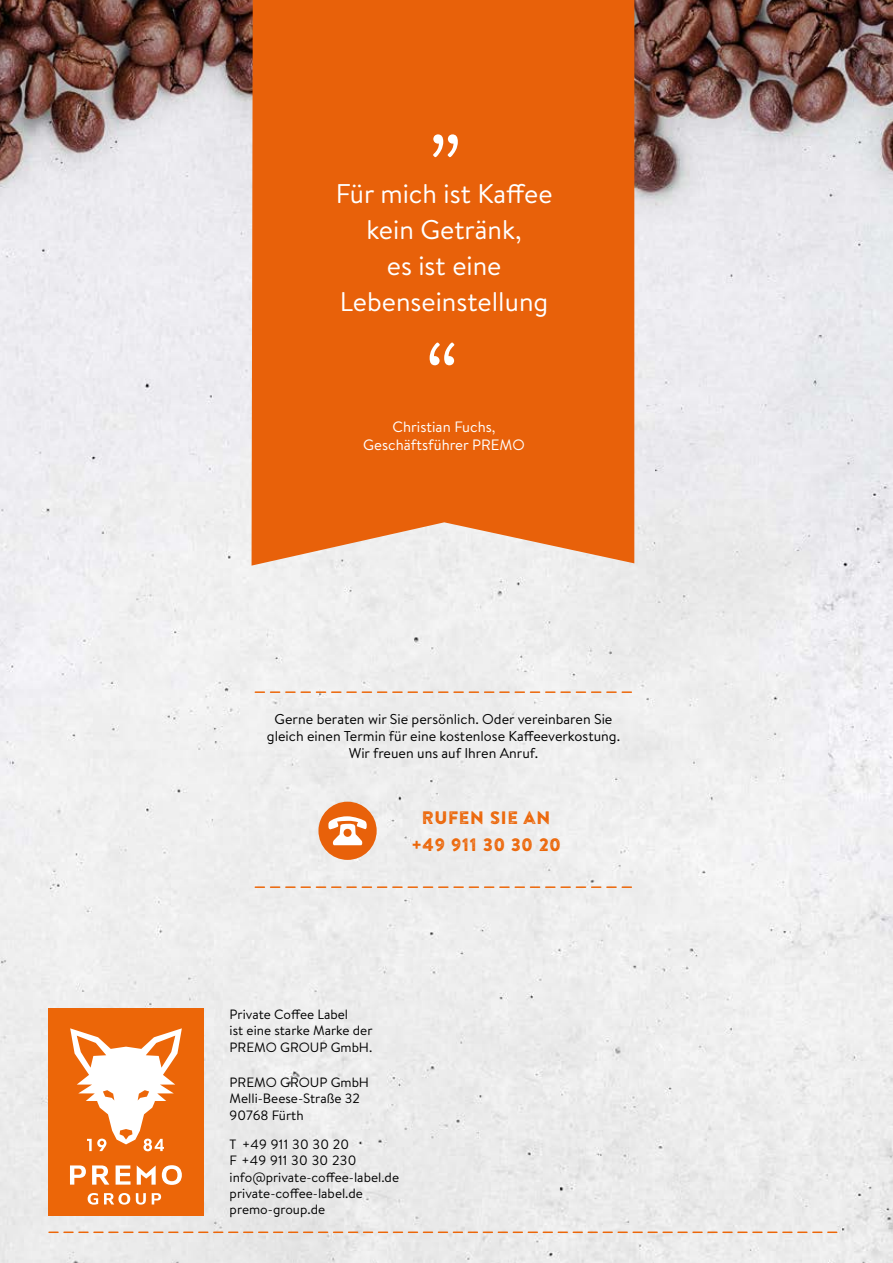
<style>
.page{position:relative;width:893px;height:1263px;background:#fff}
.page>*{position:absolute;margin:0;border:0;box-sizing:border-box;transform-origin:0 0}
.t1{font:27px/36px "Brandon Text";color:#fff;text-align:center}
.t2{font:18px/27px "Brandon Printed Two";color:#ec6608;text-align:center}
.t3{font:15px/18px "Brandon Text";color:#fff;text-align:center}
.t4{font:14.25px/17.1px "Brandon Text";color:#000;text-align:center}
.t5{font:13.5px/16.2px "Brandon Text";color:#000}
</style>
<div class="page">
<img style="left:0;top:0;width:893px;height:1263px">
<div style="left:252px;top:0;width:382px;height:566px;background:#e8610a"></div>
<svg style="left:430px;top:342px;width:25px;height:23px"></svg>
<svg style="left:433px;top:134px;width:25px;height:23px"></svg>
<svg style="left:49px;top:1231px;width:788px;height:2px;background:#eaa87a"></svg>
<div style="left:318px;top:802px;width:59px;height:58px;background:#e8610a;border-radius:50%"></div>
<svg style="left:328px;top:816px;width:39px;height:29px"></svg>
<svg style="left:255px;top:691px;width:376px;height:2px"></svg>
<svg style="left:255px;top:886px;width:376px;height:2px"></svg>
<div style="left:48px;top:1009px;width:156px;height:207px;background:#ec6608"></div>
<svg style="left:70px;top:1165px;width:16px;height:19px"></svg>
<svg style="left:92px;top:1165px;width:17px;height:19px"></svg>
<svg style="left:116px;top:1165px;width:15px;height:19px"></svg>
<svg style="left:137px;top:1165px;width:19px;height:19px"></svg>
<svg style="left:162px;top:1165px;width:20px;height:20px"></svg>
<svg style="left:88px;top:1193px;width:10px;height:11px"></svg>
<svg style="left:104px;top:1193px;width:26px;height:11px"></svg>
<svg style="left:136px;top:1193px;width:10px;height:11px"></svg>
<svg style="left:152px;top:1193px;width:9px;height:11px"></svg>
<svg style="left:70px;top:1028px;width:112px;height:123px"></svg>
<h1 class="t1" style="left:336px;top:175px;width:218px">Für mich ist Kaffee kein Getränk,<br>es ist eine<br>Lebenseinstellung</h1>
<p class="t3" style="left:363px;top:417px;width:163px">Christian Fuchs,<br>Geschäftsführer PREMO</p>
<p class="t4" style="left:267px;top:710px;width:355px">Gerne beraten wir Sie persönlich. Oder vereinbaren Sie gleich einen Termin für eine kostenlose Kaffeeverkostung.<br>Wir freuen uns auf Ihren Anruf.</p>
<h2 class="t2" style="left:411px;top:804px;width:152px">RUFEN SIE AN +49 911 30 30 20</h2>
<p class="t5" style="left:230px;top:1006px;width:144px">Private Coffee Label<br>ist eine starke Marke der<br>PREMO GROUP GmbH.</p>
<p class="t5" style="left:230px;top:1074px;width:141px">PREMO GROUP GmbH<br>Melli-Beese-Straße 32<br>90768 Fürth</p>
<p class="t5" style="left:230px;top:1136px;width:171px">T +49 911 30 30 20<br>F +49 911 30 30 230 info@private-coffee-label.de private-coffee-label.de premo-group.de</p>
</div>
